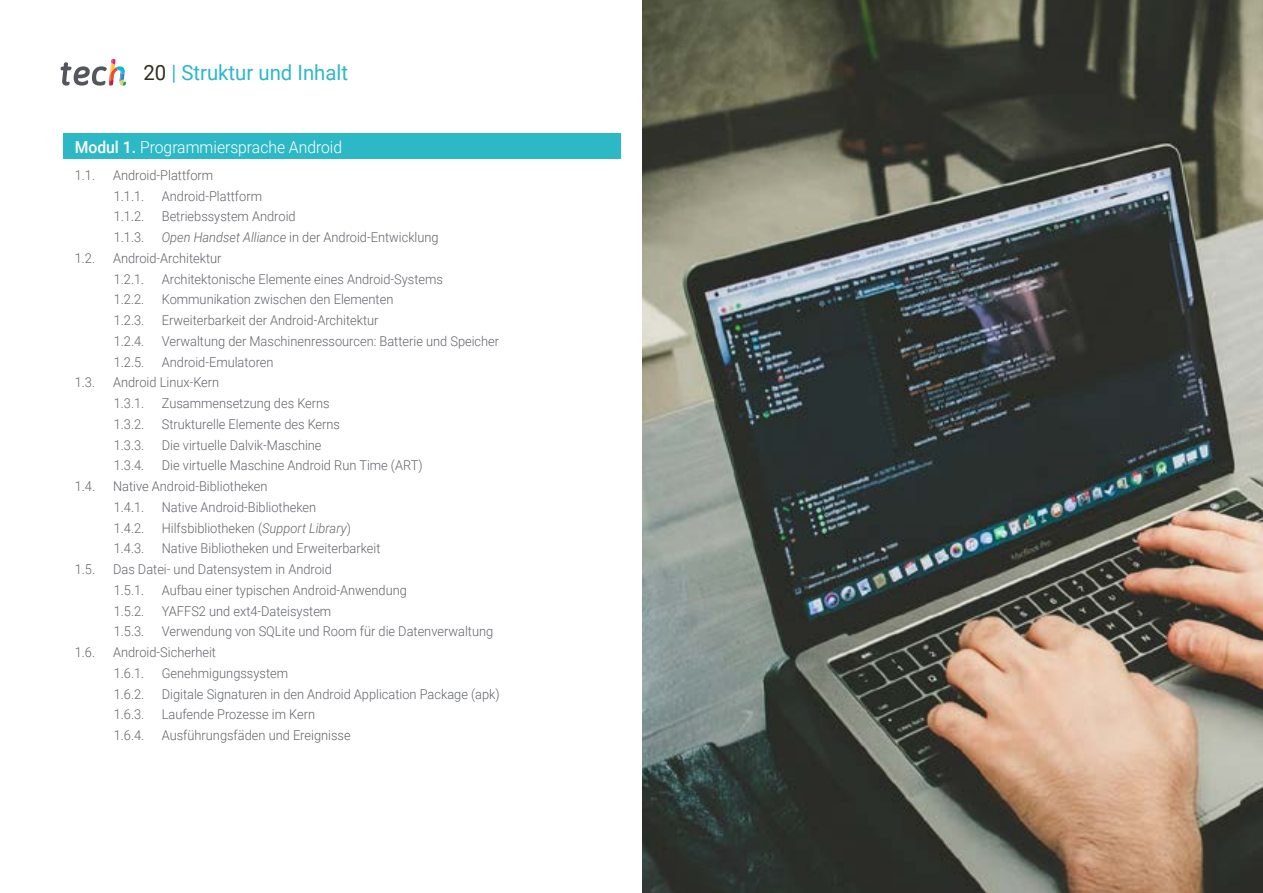
<style>
.page{position:relative;width:1263px;height:893px;background:#fff}
.page>*{position:absolute;margin:0;border:0;box-sizing:border-box;transform-origin:0 0}
.t1{font:21px "Roboto";color:#2db8c5}
.t2{font:300 16.5px "Roboto";color:#fff;scale:.95 1}
.t3{font:300 13.5px/20.7px "Roboto";color:#61646a;scale:.95 1}
.s1{color:#312e20}
.s2{font-weight:500}
.s3{font-style:italic}
</style>
<div class="page">
<div style="left:64px;top:134px;width:557px;height:25px;background:#2db8c5"></div>
<img style="left:642px;top:0;width:621px;height:893px">
<svg style="left:61px;top:59px;width:65px;height:27px"></svg>
<h1 class="t1" style="left:144px;top:57px;width:206px"><span class="s1">20</span> | Struktur und Inhalt</h1>
<p class="t2" style="left:75px;top:135px;width:283px"><span class="s2">Modul 1.</span> Programmiersprache Android</p>
<p class="t3" style="left:75px;top:164px;width:23px">1.1.</p>
<p class="t3" style="left:113px;top:164px;width:107px">Android-Plattform<br>1.1.1.</p>
<p class="t3" style="left:162px;top:185px;width:107px">Android-Plattform</p>
<p class="t3" style="left:114px;top:206px;width:34px">1.1.2.</p>
<p class="t3" style="left:162px;top:206px;width:142px">Betriebssystem Android</p>
<p class="t3" style="left:114px;top:226px;width:34px">1.1.3.</p>
<p class="t3" style="left:162px;top:226px;width:293px"><span class="s3">Open Handset Alliance</span> in der Android-Entwicklung</p>
<p class="t3" style="left:75px;top:247px;width:23px">1.2.</p>
<p class="t3" style="left:113px;top:247px;width:116px">Android-Architektur<br>1.2.1.</p>
<p class="t3" style="left:162px;top:268px;width:298px">Architektonische Elemente eines Android-Systems</p>
<p class="t3" style="left:114px;top:289px;width:34px">1.2.2.</p>
<p class="t3" style="left:162px;top:289px;width:245px">Kommunikation zwischen den Elementen</p>
<p class="t3" style="left:114px;top:309px;width:34px">1.2.3.</p>
<p class="t3" style="left:162px;top:309px;width:230px">Erweiterbarkeit der Android-Architektur</p>
<p class="t3" style="left:114px;top:330px;width:34px">1.2.4.</p>
<p class="t3" style="left:162px;top:330px;width:357px">Verwaltung der Maschinenressourcen: Batterie und Speicher</p>
<p class="t3" style="left:114px;top:351px;width:34px">1.2.5.</p>
<p class="t3" style="left:162px;top:351px;width:119px">Android-Emulatoren</p>
<p class="t3" style="left:75px;top:372px;width:23px">1.3.</p>
<p class="t3" style="left:113px;top:372px;width:113px">Android Linux-Kern<br>1.3.1.</p>
<p class="t3" style="left:162px;top:392px;width:178px">Zusammensetzung des Kerns</p>
<p class="t3" style="left:114px;top:413px;width:34px">1.3.2.</p>
<p class="t3" style="left:162px;top:413px;width:189px">Strukturelle Elemente des Kerns</p>
<p class="t3" style="left:114px;top:434px;width:34px">1.3.3.</p>
<p class="t3" style="left:162px;top:434px;width:170px">Die virtuelle Dalvik-Maschine</p>
<p class="t3" style="left:114px;top:455px;width:34px">1.3.4.</p>
<p class="t3" style="left:162px;top:455px;width:276px">Die virtuelle Maschine Android Run Time (ART)</p>
<p class="t3" style="left:75px;top:475px;width:23px">1.4.</p>
<p class="t3" style="left:113px;top:475px;width:164px">Native Android-Bibliotheken<br>1.4.1.</p>
<p class="t3" style="left:162px;top:496px;width:164px">Native Android-Bibliotheken</p>
<p class="t3" style="left:114px;top:517px;width:34px">1.4.2.</p>
<p class="t3" style="left:162px;top:517px;width:200px">Hilfsbibliotheken (<span class="s3">Support Library</span>)</p>
<p class="t3" style="left:114px;top:538px;width:34px">1.4.3.</p>
<p class="t3" style="left:162px;top:538px;width:232px">Native Bibliotheken und Erweiterbarkeit</p>
<p class="t3" style="left:75px;top:558px;width:23px">1.5.</p>
<p class="t3" style="left:113px;top:558px;width:232px">Das Datei- und Datensystem in Android<br>1.5.1.</p>
<p class="t3" style="left:162px;top:579px;width:259px">Aufbau einer typischen Android-Anwendung</p>
<p class="t3" style="left:114px;top:600px;width:34px">1.5.2.</p>
<p class="t3" style="left:162px;top:600px;width:180px">YAFFS2 und ext4-Dateisystem</p>
<p class="t3" style="left:114px;top:621px;width:34px">1.5.3.</p>
<p class="t3" style="left:162px;top:621px;width:350px">Verwendung von SQLite und Room für die Datenverwaltung</p>
<p class="t3" style="left:75px;top:641px;width:23px">1.6.</p>
<p class="t3" style="left:113px;top:641px;width:110px">Android-Sicherheit<br>1.6.1.</p>
<p class="t3" style="left:162px;top:662px;width:134px">Genehmigungssystem</p>
<p class="t3" style="left:114px;top:683px;width:34px">1.6.2.</p>
<p class="t3" style="left:162px;top:683px;width:357px">Digitale Signaturen in den Android Application Package (apk)</p>
<p class="t3" style="left:114px;top:704px;width:34px">1.6.3.</p>
<p class="t3" style="left:162px;top:704px;width:163px">Laufende Prozesse im Kern</p>
<p class="t3" style="left:114px;top:724px;width:34px">1.6.4.</p>
<p class="t3" style="left:162px;top:724px;width:200px">Ausführungsfäden und Ereignisse</p>
</div>
